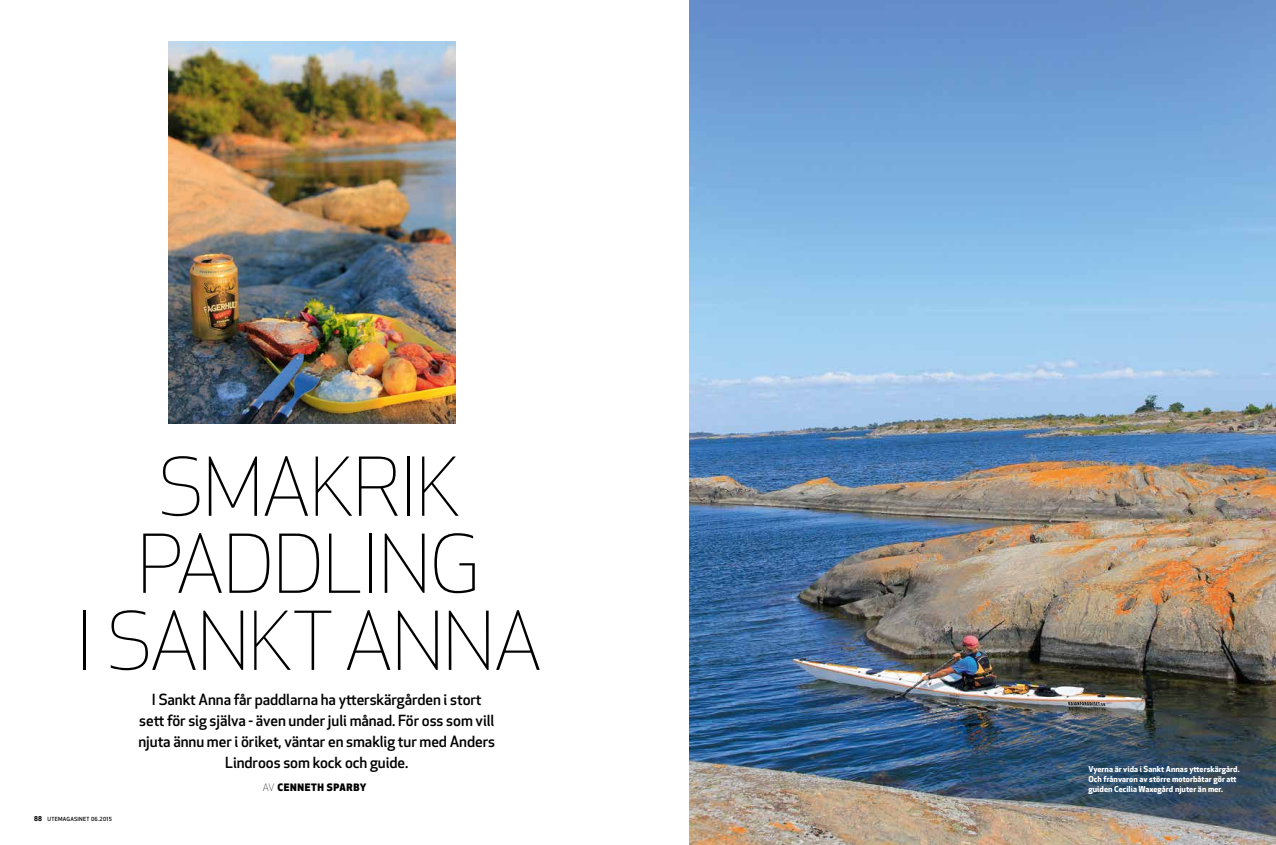
<style>
.page{position:relative;width:1276px;height:845px;background:#fff}
.page>*{position:absolute;margin:0;border:0;box-sizing:border-box;transform-origin:0 0}
.t1{font:300 79px/77px "UTE Apex New";color:#000;text-align:center}
.t2{font:500 15px/21px "UTE Apex New";letter-spacing:-.005em;color:#000;text-align:center}
.t3{font:800 10px "UTE Apex New";letter-spacing:.065em;color:#000}
.t4{font:700 8px/10px "UTE Apex New";letter-spacing:.005em;color:#fff}
.t5{font:500 5.5px "UTE Apex New";letter-spacing:.05em;color:#000}
.s1{font-weight:700;font-size:6.5px}
.s2{font-weight:300}
</style>
<div class="page">
<img style="left:168px;top:41px;width:287px;height:383px">
<img style="left:689px;top:0;width:587px;height:845px">
<h1 class="t1" style="left:76px;top:449px;width:458px">SMAKRIK<br>PADDLING<br>I SANKT ANNA</h1>
<p class="t5" style="left:34px;top:815px;width:79px"><span class="s1">88</span> UTEMAGASINET 06.2015</p>
<p class="t2" style="left:138px;top:689px;width:358px">I Sankt Anna får paddlarna ha ytterskärgården i stort sett för sig själva - även under juli månad. För oss som vill njuta ännu mer i öriket, väntar en smaklig tur med Anders Lindroos som kock och guide.</p>
<p class="t3" style="left:263px;top:780px;width:105px"><span class="s2">AV</span> CENNETH SPARBY</p>
<p class="t4" style="left:1088px;top:763px;width:153px">Vyerna är vida i Sankt Annas ytterskärgård.<br>Och frånvaron av större motorbåtar gör att guiden Cecilia Waxegård njuter än mer.</p>
</div>
